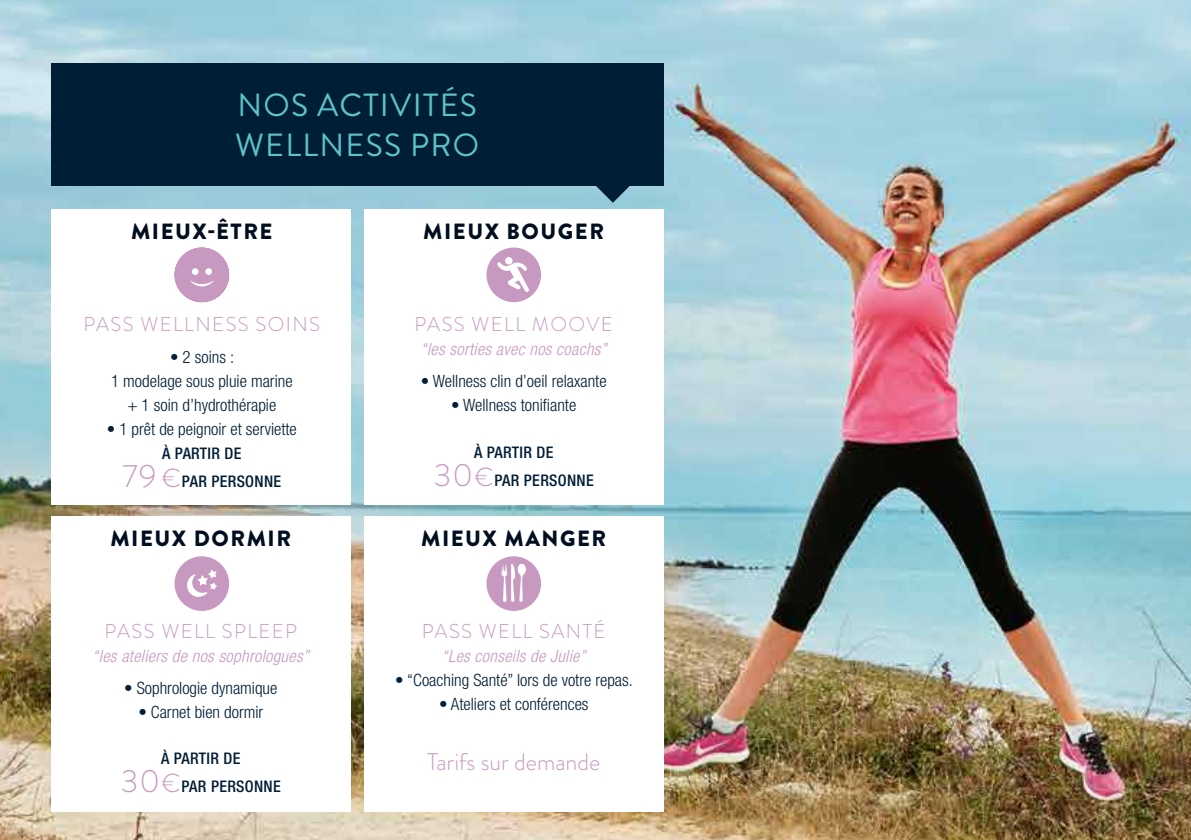
<style>
.page{position:relative;width:1191px;height:840px;background:#fff}
.page>*{position:absolute;margin:0;border:0;box-sizing:border-box;transform-origin:0 0}
.t1{font:32px/40px "Brandon Grotesque";letter-spacing:.04em;color:#5ec3c9}
.t2{font:300 24px "Brandon Grotesque";color:#c799c1}
.t3{font:900 22px "Brandon Grotesque";letter-spacing:.07em;color:#000e20}
.t4{font:300 20px "Brandon Grotesque";letter-spacing:.07em;color:#c799c1}
.t5{font:300 condensed 17px/24px "Helvetica Neue LT Std";color:#001e36;text-align:center}
.t6{font:italic 300 condensed 17px "Helvetica Neue LT Std";letter-spacing:.02em;color:#c799c1}
.t7{font:500 condensed 16px/28px "Helvetica Neue LT Std";letter-spacing:.02em;color:#001e36;text-align:center}
.s1{font-family:"Brandon Grotesque";font-weight:300;font-stretch:normal;font-size:32px;color:#c799c1}
.s2{font-family:"Brandon Grotesque";font-weight:300;font-stretch:normal;font-size:26px;color:#c799c1}
</style>
<div class="page">
<img style="left:1px;top:0;width:1190px;height:839px">
<div style="left:51px;top:515px;width:299px;height:296px;background:#fff"></div>
<img style="left:0;top:0;width:1px;height:839px">
<div style="left:51px;top:209px;width:299px;height:296px;background:#fff"></div>
<div style="left:51px;top:63px;width:612px;height:122px;background:#001e36"></div>
<svg style="left:595px;top:185px;width:35px;height:18px"></svg>
<div style="left:364px;top:209px;width:299px;height:296px;background:#fff"></div>
<svg style="left:174px;top:247px;width:55px;height:55px"></svg>
<div style="left:192px;top:268px;width:7px;height:7px;background:#fff;border-radius:50%"></div>
<div style="left:205px;top:268px;width:7px;height:7px;background:#fff;border-radius:50%"></div>
<div style="left:486px;top:247px;width:55px;height:55px;background:#c799c1;border-radius:50%"></div>
<svg style="left:497px;top:257px;width:32px;height:35px"></svg>
<div style="left:174px;top:556px;width:55px;height:54px;background:#c799c1;border-radius:50%"></div>
<svg style="left:187px;top:570px;width:30px;height:26px"></svg>
<div style="left:364px;top:515px;width:299px;height:296px;background:#fff"></div>
<div style="left:486px;top:556px;width:55px;height:54px;background:#c799c1;border-radius:50%"></div>
<svg style="left:501px;top:563px;width:25px;height:38px"></svg>
<h1 class="t1" style="left:235px;top:85px;width:245px">NOS ACTIVITÉS<br>WELLNESS PRO</h1>
<p class="t3" style="left:131px;top:216px;width:143px">MIEUX-ÊTRE</p>
<p class="t4" style="left:83px;top:310px;width:238px">PASS WELLNESS SOINS</p>
<p class="t5" style="left:111px;top:345px;width:183px">• 2 soins :<br>1 modelage sous pluie marine + 1 soin d’hydrothérapie</p>
<p class="t5" style="left:107px;top:417px;width:191px">• 1 prêt de peignoir et serviette</p>
<p class="t7" style="left:122px;top:439px;width:160px">À PARTIR DE<br><span class="s1">79</span> <span class="s2">€</span>PAR PERSONNE</p>
<p class="t3" style="left:110px;top:522px;width:182px">MIEUX DORMIR</p>
<p class="t4" style="left:104px;top:616px;width:194px">PASS WELL SPLEEP</p>
<p class="t6" style="left:93px;top:645px;width:218px">“les ateliers de nos sophrologues”</p>
<p class="t5" style="left:124px;top:675px;width:155px">• Sophrologie dynamique</p>
<p class="t5" style="left:138px;top:699px;width:126px">• Carnet bien dormir</p>
<p class="t7" style="left:121px;top:744px;width:162px">À PARTIR DE<br><span class="s1">30</span><span class="s2">€</span>PAR PERSONNE</p>
<p class="t3" style="left:423px;top:216px;width:182px">MIEUX BOUGER</p>
<p class="t4" style="left:414px;top:310px;width:200px">PASS WELL MOOVE</p>
<p class="t6" style="left:421px;top:339px;width:188px">“les sorties avec nos coachs”</p>
<p class="t5" style="left:421px;top:369px;width:187px">• Wellness clin d’oeil relaxante</p>
<p class="t5" style="left:451px;top:393px;width:126px">• Wellness tonifiante</p>
<p class="t7" style="left:434px;top:438px;width:162px">À PARTIR DE<br><span class="s1">30</span><span class="s2">€</span>PAR PERSONNE</p>
<p class="t3" style="left:421px;top:522px;width:186px">MIEUX MANGER</p>
<p class="t4" style="left:422px;top:616px;width:185px">PASS WELL SANTÉ</p>
<p class="t6" style="left:442px;top:645px;width:145px">“Les conseils de Julie”</p>
<p class="t5" style="left:395px;top:667px;width:239px">• “Coaching Santé” lors de votre repas.</p>
<p class="t5" style="left:439px;top:691px;width:151px">• Ateliers et conférences</p>
<h2 class="t2" style="left:427px;top:744px;width:175px">Tarifs sur demande</h2>
</div>
